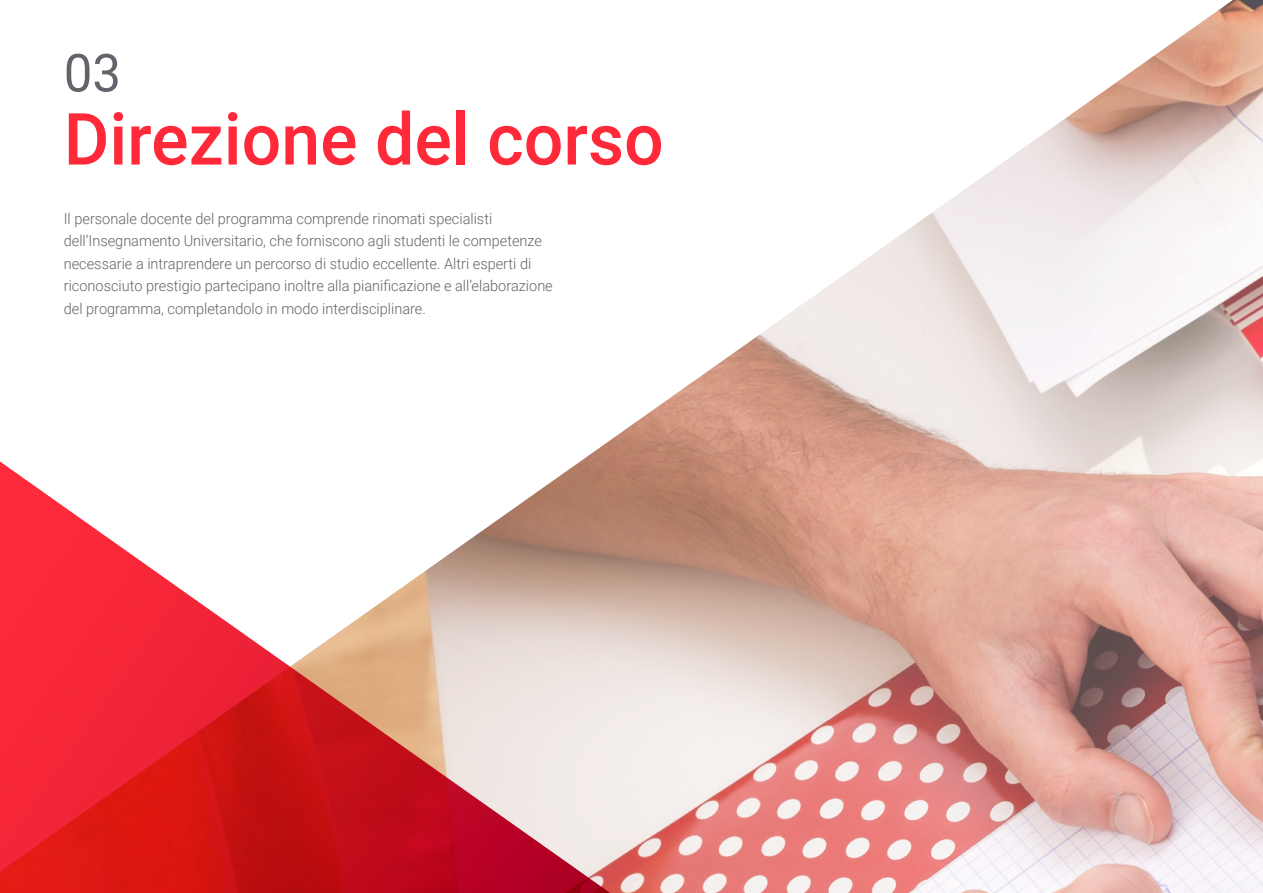
<style>
.page{position:relative;width:1263px;height:893px;background:#fff}
.page>*{position:absolute;margin:0;border:0;box-sizing:border-box;transform-origin:0 0}
.t1{font:500 72px "Roboto";color:#ff293a}
.t2{font:52.5px "Roboto";color:#61646a}
.t3{font:300 15px/22.5px "Roboto";color:#61646a}
</style>
<div class="page">
<img style="left:602px;top:0;width:661px;height:893px">
<svg style="left:0;top:446px;width:640px;height:447px"></svg>
<h2 class="t2" style="left:64px;top:36px;width:59px">03</h2>
<h1 class="t1" style="left:64px;top:89px;width:601px">Direzione del corso</h1>
<p class="t3" style="left:64px;top:207px;width:490px">Il personale docente del programma comprende rinomati specialisti dell’Insegnamento Universitario, che forniscono agli studenti le competenze necessarie a intraprendere un percorso di studio eccellente. Altri esperti di riconosciuto prestigio partecipano inoltre alla pianificazione e all’elaborazione del programma, completandolo in modo interdisciplinare.</p>
</div>
